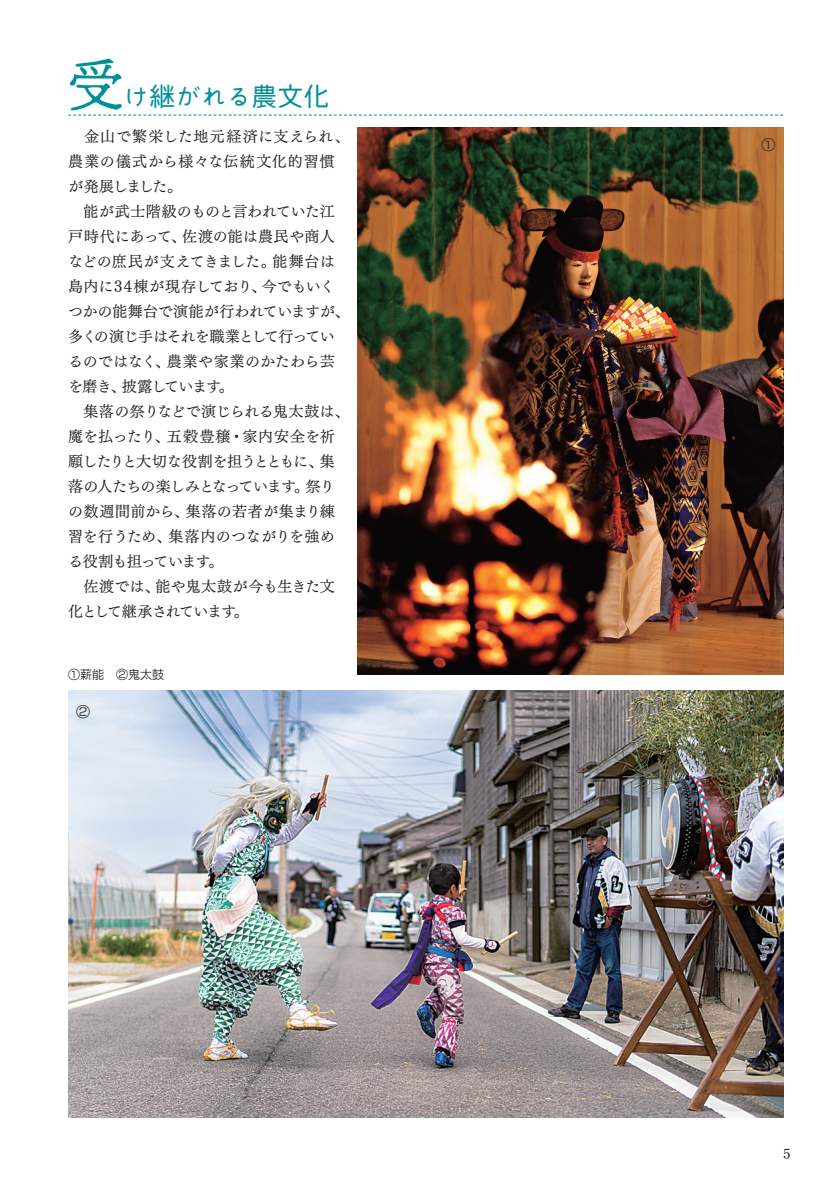
<style>
.page{position:relative;width:840px;height:1191px;background:#fff}
.page>*{position:absolute;margin:0;border:0;box-sizing:border-box;transform-origin:0 0}
.t1{font:26px "FO Tiroha 23 kaede Std N R";letter-spacing:-.02em;color:#009097}
.t2{font:15px/25px "UD Mincho Pr 6 N M";letter-spacing:-.01em;color:#231f20}
.t3{font:14px "New Rodin Pro N M";color:#231f20}
.t4{font:14px "FOT DNP Shuei Y Min Std M";color:#231f20}
.t5{font:12px "New Rodin Pro N M";color:#231f20}
.s1{font-family:"DNP Shuei N Min Std L";font-size:56px}
</style>
<div class="page">
<svg style="left:68px;top:115px;width:714px;height:1px"></svg>
<img style="left:68px;top:690px;width:714px;height:427px">
<img style="left:357px;top:128px;width:425px;height:547px">
<h1 class="t1" style="left:68px;top:82px;width:263px"><span class="s1">受</span>け継がれる農文化</h1>
<p class="t2" style="left:68px;top:123px;width:283px">　金山で繁栄した地元経済に支えられ、農業の儀式から様々な伝統文化的習慣が発展しました。<br>　能が武士階級のものと言われていた江戸時代にあって、佐渡の能は農民や商人などの庶民が支えてきました。能舞台は島内に34棟が現存しており、今でもいくつかの能舞台で演能が行われていますが、多くの演じ手はそれを職業として行っているのではなく、農業や家業のかたわら芸を磨き、披露しています。<br>　集落の祭りなどで演じられる鬼太鼓は、魔を払ったり、五穀豊穣・家内安全を祈願したりと大切な役割を担うとともに、集落の人たちの楽しみとなっています。祭りの数週間前から、集落の若者が集まり練習を行うため、集落内のつながりを強める役割も担っています。<br>　佐渡では、能や鬼太鼓が今も生きた文化として継承されています。</p>
<p class="t5" style="left:68px;top:664px;width:97px">①薪能　②鬼太鼓</p>
<p class="t3" style="left:76px;top:699px;width:15px">②</p>
<p class="t3" style="left:761px;top:132px;width:15px">①</p>
<p class="t4" style="left:782px;top:1144px;width:9px">5</p>
</div>
